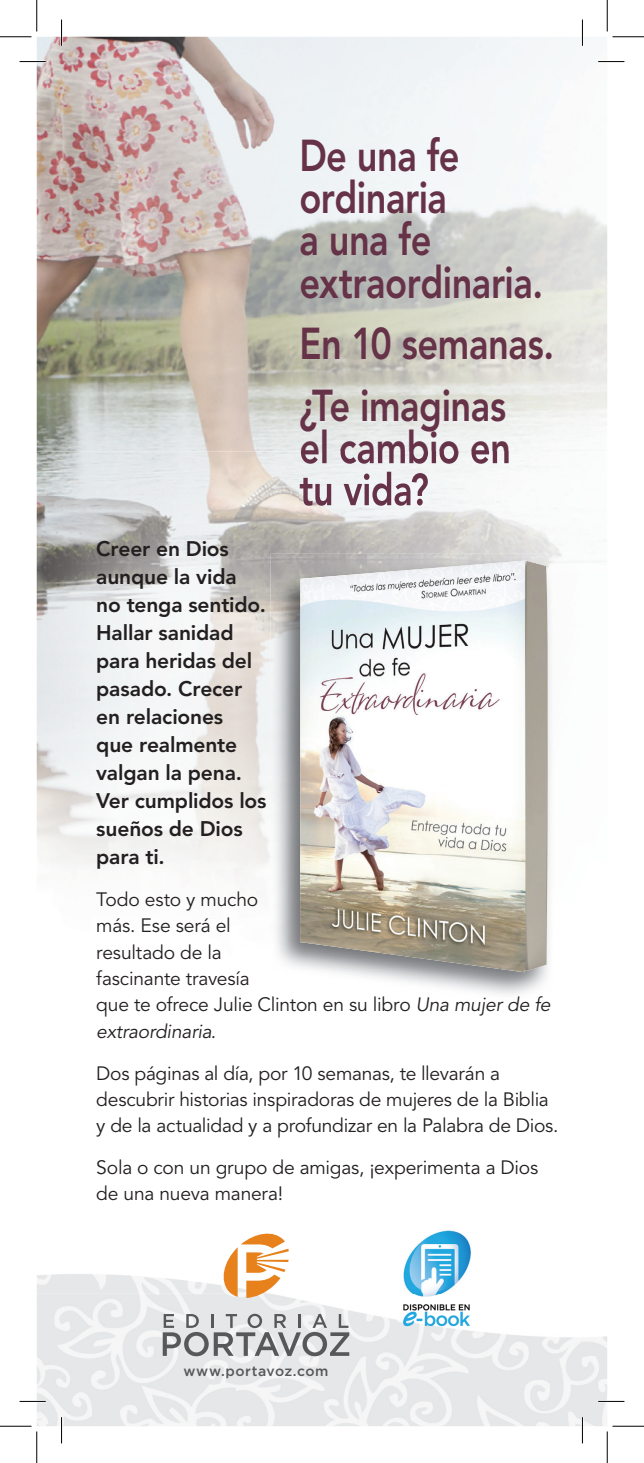
<style>
.page{position:relative;width:644px;height:1463px;background:#fff}
.page>*{position:absolute;margin:0;border:0;box-sizing:border-box;transform-origin:0 0}
.t1{font:800 44.27px/42px "Avenir LT Std";letter-spacing:-.015em;color:#663248;scale:.82 1}
.t2{font:800 21px/28px "Avenir LT Std";letter-spacing:-.01em;color:#231f20}
.t3{font:19.25px/26.2px "Avenir LT Std";letter-spacing:-.01em;color:#231f20}
.t4{font:500 14px "Gotham";letter-spacing:.04em;color:#57585a}
.s1{font-style:italic}
</style>
<div class="page">
<img style="left:37px;top:37px;width:570px;height:414px">
<img style="left:301px;top:430px;width:208px;height:21px">
<img style="left:37px;top:1274px;width:570px;height:152px">
<img style="left:37px;top:1274px;width:57px;height:19px">
<img style="left:37px;top:451px;width:284px;height:431px">
<img style="left:321px;top:451px;width:273px;height:111px">
<img style="left:271px;top:554px;width:284px;height:441px">
<img style="left:300px;top:560px;width:248px;height:412px">
<img style="left:301px;top:451px;width:208px;height:13px">
<img style="left:300px;top:472px;width:128px;height:34px">
<img style="left:391px;top:1230px;width:90px;height:106px">
<svg style="left:219px;top:1233px;width:70px;height:64px"></svg>
<svg style="left:163px;top:1313px;width:186px;height:43px;background:#bcbdbf"></svg>
<hr style="left:20px;top:60px;width:26px;height:3px;background:#fff">
<hr style="left:598px;top:60px;width:26px;height:3px;background:#fff">
<hr style="left:20px;top:1400px;width:26px;height:2px;background:#fff">
<hr style="left:598px;top:1400px;width:26px;height:2px;background:#fff">
<hr style="left:60px;top:20px;width:3px;height:26px;background:#fff">
<hr style="left:60px;top:1417px;width:3px;height:26px;background:#fff">
<hr style="left:581px;top:20px;width:3px;height:26px;background:#fff">
<hr style="left:581px;top:1417px;width:3px;height:26px;background:#fff">
<svg style="left:20px;top:61px;width:26px;height:1px"></svg>
<svg style="left:598px;top:61px;width:26px;height:1px"></svg>
<svg style="left:20px;top:1401px;width:26px;height:1px"></svg>
<svg style="left:598px;top:1401px;width:26px;height:1px"></svg>
<svg style="left:61px;top:20px;width:1px;height:26px"></svg>
<svg style="left:61px;top:1417px;width:1px;height:26px"></svg>
<svg style="left:582px;top:20px;width:1px;height:26px"></svg>
<svg style="left:582px;top:1417px;width:1px;height:26px"></svg>
<hr style="left:0;top:36px;width:32px;height:1px;background:#000">
<hr style="left:612px;top:36px;width:32px;height:1px;background:#000">
<hr style="left:0;top:1425px;width:32px;height:1px;background:#000">
<hr style="left:612px;top:1425px;width:32px;height:1px;background:#000">
<hr style="left:36px;top:0;width:1px;height:32px;background:#000">
<hr style="left:36px;top:1431px;width:1px;height:31px;background:#000">
<hr style="left:607px;top:0;width:1px;height:32px;background:#000">
<hr style="left:607px;top:1431px;width:1px;height:31px;background:#000">
<h1 class="t1" style="left:299px;top:135px;width:299px">De una fe ordinaria<br>a una fe extraordinaria.</h1>
<h1 class="t1" style="left:299px;top:313px;width:312px;line-height:61.8px">En 10 semanas. ¿Te imaginas</h1>
<h1 class="t1" style="left:299px;top:427px;width:260px">el cambio en</h1>
<p class="t2" style="left:96px;top:535px;width:172px">Creer en Dios aunque la vida no tenga sentido.<br>Hallar sanidad para heridas del pasado. Crecer en relaciones<br>que realmente valgan la pena.<br>Ver cumplidos los sueños de Dios para ti.</p>
<p class="t3" style="left:96px;top:887px;width:456px">Todo esto y mucho<br>más. Ese será el<br>resultado de la<br>fascinante travesía<br>que te ofrece Julie Clinton en su libro <span class="s1">Una mujer de fe extraordinaria</span>.</p>
<p class="t3" style="left:96px;top:1060px;width:464px">Dos páginas al día, por 10 semanas, te llevarán a descubrir historias inspiradoras de mujeres de la Biblia y de la actualidad y a profundizar en la Palabra de Dios.</p>
<p class="t3" style="left:96px;top:1154px;width:444px">Sola o con un grupo de amigas, ¡experimenta a Dios de una nueva manera!</p>
<p class="t4" style="left:183px;top:1362px;width:147px">www.portavoz.com</p>
</div>
